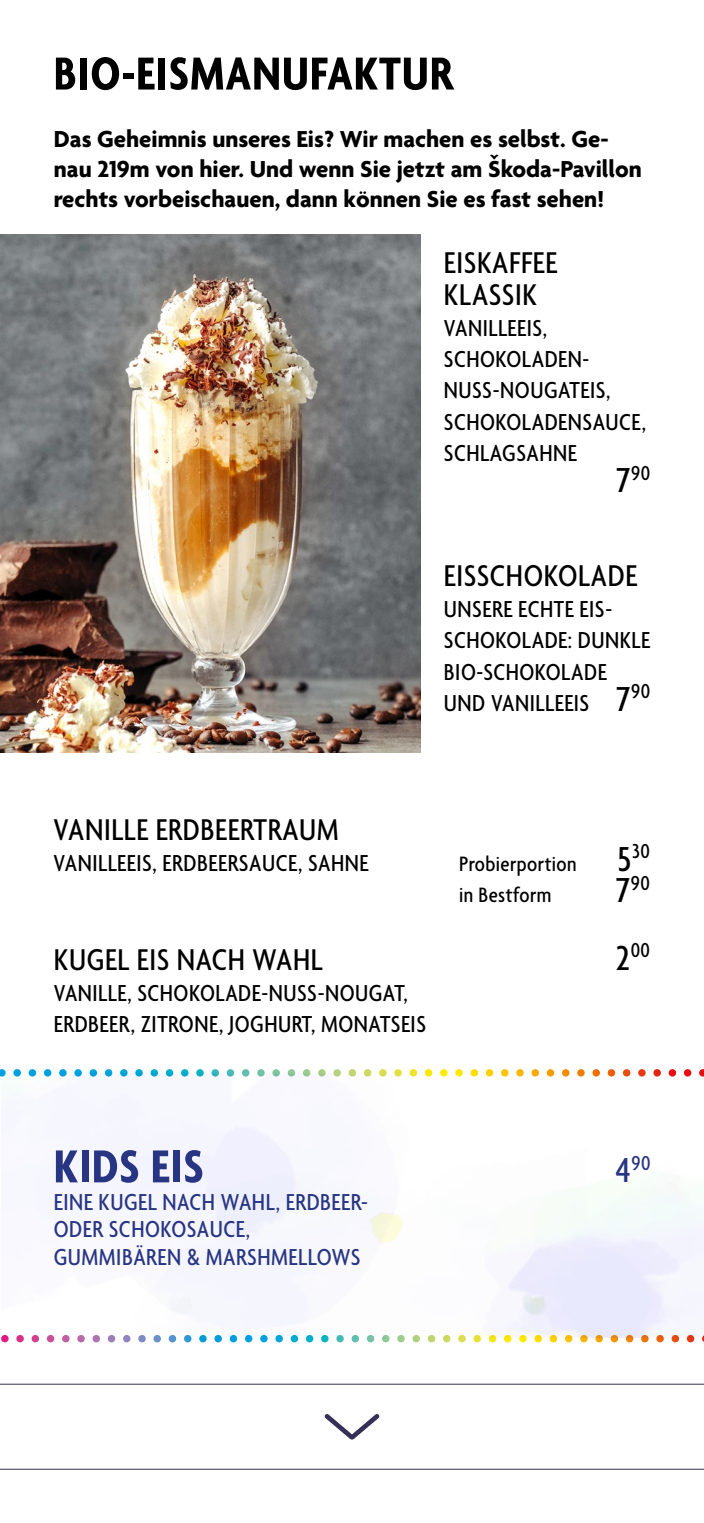
<style>
.page{position:relative;width:704px;height:1523px;background:#fff}
.page>*{position:absolute;margin:0;border:0;box-sizing:border-box;transform-origin:0 0}
.t1{font:700 condensed 50px "Agenda";letter-spacing:.02em;color:#000}
.t2{font:700 condensed 50px "Agenda";letter-spacing:.02em;color:#283583}
.t3{font:500 condensed 32.5px/31.2px "Agenda";letter-spacing:.02em;color:#000}
.t4{font:500 condensed 25px/31.2px "Agenda";letter-spacing:.02em;color:#000}
.t5{font:700 25px/30px "Agenda";color:#000}
.t6{font:500 condensed 25px/27.5px "Agenda";letter-spacing:.02em;color:#283583}
.t7{font:500 condensed 22.5px/31.2px "Agenda";letter-spacing:.02em;color:#000}
.t8{font:500 condensed 21.88px "Agenda";color:#000}
.t9{font:500 condensed 21.88px "Agenda";color:#283583}
.s1{font-size:37.5px}
</style>
<div class="page">
<svg style="left:0;top:1383px;width:703px;height:86px"></svg>
<svg style="left:320px;top:1409px;width:63px;height:34px"></svg>
<img style="left:1px;top:1335px;width:703px;height:7px">
<svg style="left:0;top:1069px;width:704px;height:7px"></svg>
<img style="left:1px;top:1073px;width:702px;height:264px">
<img style="left:0;top:234px;width:420px;height:518px">
<h1 class="t1" style="left:54px;top:47px;width:401px">BIO-EISMANUFAKTUR</h1>
<p class="t5" style="left:54px;top:126px;width:589px">Das Geheimnis unseres Eis? Wir machen es selbst. Ge&shy;nau 219m von hier. Und wenn Sie jetzt am Škoda-Pavillon rechts vorbeischauen, dann können Sie es fast sehen!</p>
<h2 class="t3" style="left:443px;top:249px;width:115px">EISKAFFEE<br>KLASSIK</h2>
<p class="t4" style="left:443px;top:314px;width:203px">VANILLEEIS,<br>SCHOKOLADEN-<br>NUSS-NOUGATEIS,<br>SCHOKOLADENSAUCE,<br>SCHLAGSAHNE</p>
<p class="t8" style="left:616px;top:461px;width:35px"><span class="s1">7</span>90</p>
<h2 class="t3" style="left:443px;top:562px;width:195px">EISSCHOKOLADE</h2>
<p class="t4" style="left:443px;top:595px;width:207px">UNSERE ECHTE EIS-<br>SCHOKOLADE: DUNKLE<br>BIO-SCHOKOLADE<br>UND VANILLEEIS <span class="s1">7</span><sup>90</sup></p>
<h2 class="t3" style="left:54px;top:815px;width:286px">VANILLE ERDBEERTRAUM</h2>
<p class="t4" style="left:54px;top:848px;width:316px">VANILLEEIS, ERDBEERSAUCE, SAHNE</p>
<p class="t7" style="left:459px;top:849px;width:192px">Probierportion <span class="s1">5</span><sup>30 </sup>in Bestform</p>
<p class="t8" style="left:616px;top:871px;width:35px"><span class="s1">7</span>90</p>
<h2 class="t3" style="left:54px;top:945px;width:270px">KUGEL EIS NACH WAHL</h2>
<p class="t8" style="left:615px;top:938px;width:36px"><span class="s1">2</span>00</p>
<p class="t4" style="left:54px;top:979px;width:373px">VANILLE, SCHOKOLADE-NUSS-NOUGAT,<br>ERDBEER, ZITRONE, JOGHURT, MONATSEIS</p>
<h1 class="t2" style="left:54px;top:1139px;width:151px">KIDS EIS</h1>
<p class="t9" style="left:615px;top:1151px;width:36px"><span class="s1">4</span>90</p>
<p class="t6" style="left:54px;top:1189px;width:315px">EINE KUGEL NACH WAHL, ERDBEER-<br>ODER SCHOKOSAUCE,<br>GUMMIBÄREN &amp; MARSHMELLOWS</p>
</div>
